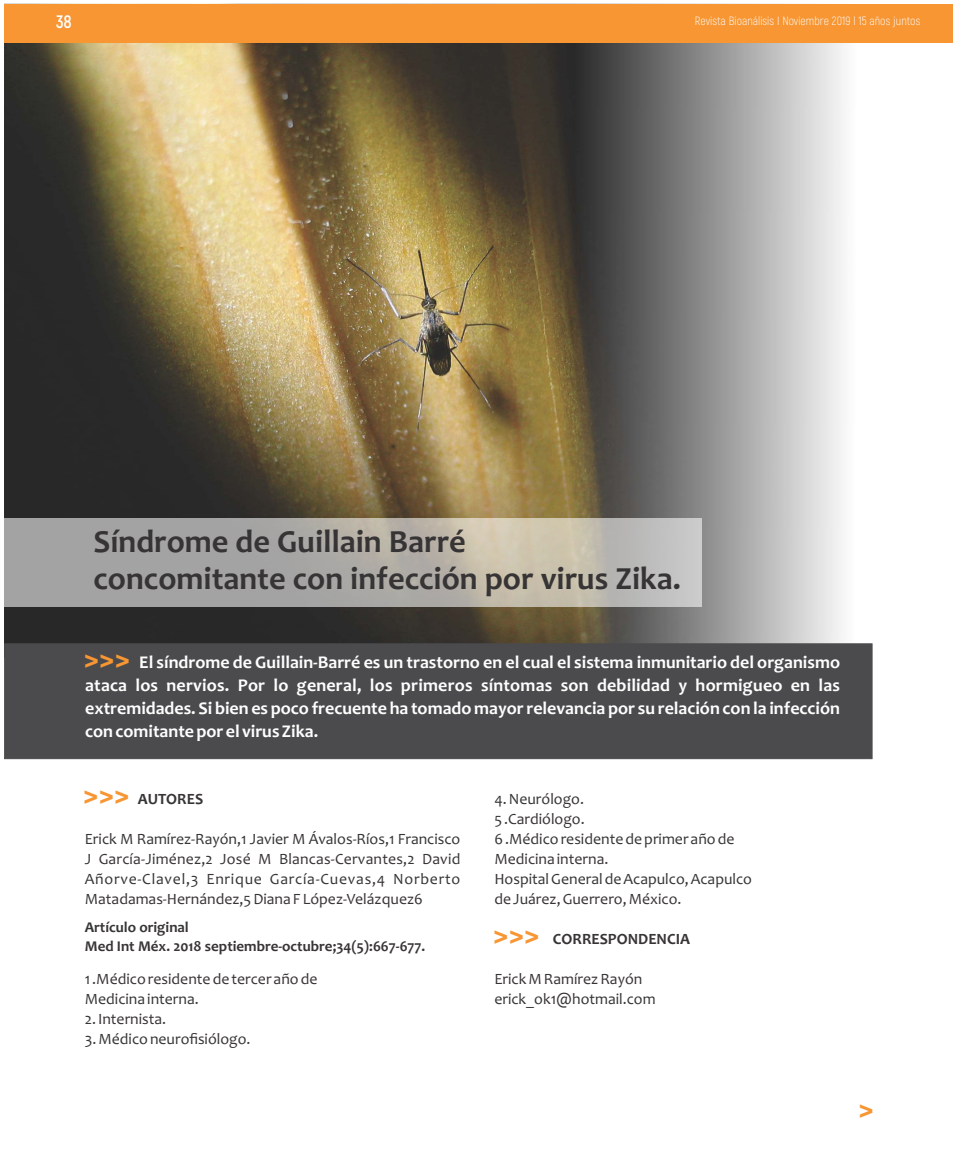
<style>
.page{position:relative;width:957px;height:1149px;background:#fff}
.page>*{position:absolute;margin:0;border:0;box-sizing:border-box;transform-origin:0 0}
.t1{font:700 36px "Akrobat";color:#f79633}
.t2{font:700 32.55px/36.8px "Candara";color:#373435}
.t3{font:700 18px/23.1px "Candara";color:#fefefe;text-align:justify}
.t4{font:700 18px "Akrobat";color:#fefefe}
.t5{font:15.75px/20px "Candara";color:#373435}
.t6{font:700 15.75px "Candara";color:#373435}
.t7{font:700 15px/18.3px "Candara";color:#373435}
.t8{font:300 12px "Akrobat";color:#fefefe}
</style>
<div class="page">
<img style="left:5px;top:43px;width:868px;height:613px">
<div style="left:4px;top:643px;width:868px;height:115px;background:#4b4b4d"></div>
<div style="left:0;top:518px;width:702px;height:89px;background:#fefefe;opacity:.58"></div>
<div style="left:5px;top:4px;width:947px;height:39px;background:#f79633"></div>
<p class="t4" style="left:56px;top:11px;width:17px">38</p>
<p class="t8" style="left:695px;top:14px;width:227px">Revista Bioanálisis I Noviembre 2019 l 15 años juntos</p>
<h2 class="t2" style="left:93px;top:526px;width:589px">Síndrome de Guillain Barré<br>concomitante con infección por virus Zika.</h2>
<h1 class="t1" style="left:84px;top:639px;width:48px">&gt;&gt;&gt;</h1>
<p class="t3" style="left:85px;top:652px;width:756px;text-indent:54px">El síndrome de Guillain-Barré es un trastorno en el cual el sistema inmunitario del organismo ataca los nervios. Por lo general, los primeros síntomas son debilidad y hormigueo en las extremidades. Si bien es poco frecuente ha tomado mayor relevancia por su relación con la infección con comitante por el virus Zika.</p>
<h1 class="t1" style="left:83px;top:775px;width:48px">&gt;&gt;&gt;</h1>
<p class="t6" style="left:138px;top:791px;width:67px">AUTORES</p>
<p class="t5" style="left:85px;top:829px;width:377px;text-align:justify">Erick M Ramírez-Rayón,1 Javier M Ávalos-Ríos,1 Francisco J García-Jiménez,2 José M Blancas-Cervantes,2 David Añorve-Clavel,3 Enrique García-Cuevas,4 Norberto Matadamas-Hernández,5 Diana F López-Velázquez6</p>
<p class="t7" style="left:85px;top:919px;width:342px">Artículo original<br>Med Int Méx. 2018 septiembre-octubre;34(5):667-677.</p>
<p class="t5" style="left:85px;top:969px;width:234px">1 .Médico residente de tercer año de<br>Medicina interna.</p>
<p class="t5" style="left:85px;top:1009px;width:83px">2. Internista.</p>
<p class="t5" style="left:85px;top:1029px;width:167px">3. Médico neurofisiólogo.</p>
<p class="t5" style="left:494px;top:789px;width:259px">4. Neurólogo.<br>5 .Cardiólogo.<br>6 .Médico residente de primer año de<br>Medicina interna.<br>Hospital General de Acapulco, Acapulco de Juárez, Guerrero, México.</p>
<p class="t6" style="left:553px;top:931px;width:139px">CORRESPONDENCIA</p>
<p class="t5" style="left:494px;top:969px;width:163px">Erick M Ramírez Rayón erick_ok1@hotmail.com</p>
<h1 class="t1" style="left:493px;top:914px;width:48px">&gt;&gt;&gt;</h1>
<h1 class="t1" style="left:858px;top:1088px;width:17px">&gt;</h1>
</div>
